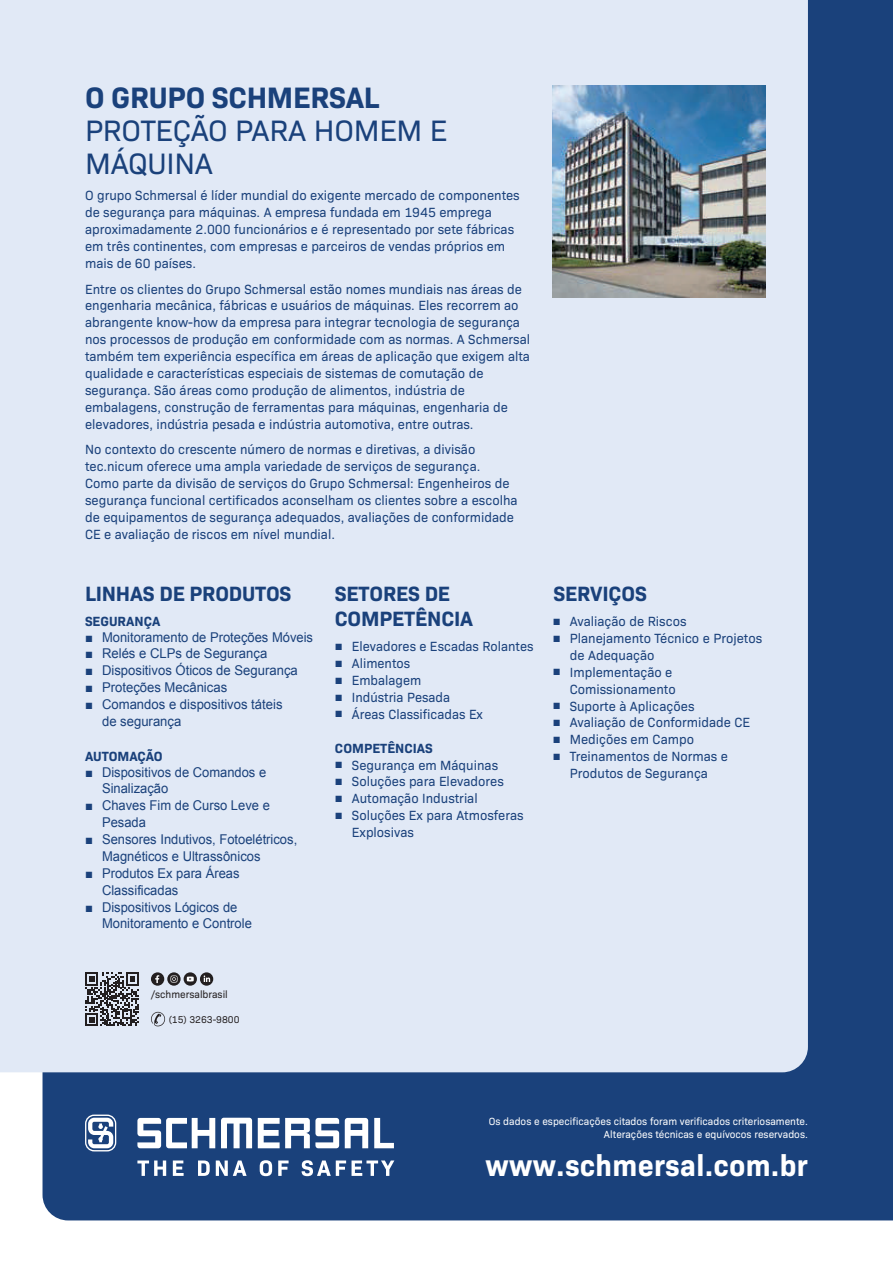
<style>
.page{position:relative;width:893px;height:1263px;background:#fff}
.page>*{position:absolute;margin:0;border:0;box-sizing:border-box;transform-origin:0 0}
.t1{font:30px/33px "Bio Sans";letter-spacing:-.01em;color:#1a417b}
.t2{font:700 30px "Bio Sans";letter-spacing:.01em;color:#fff}
.t3{font:700 30px "Bio Sans";letter-spacing:-.01em;color:#1a417b}
.t4{font:700 21px/25.2px "Bio Sans";letter-spacing:-.01em;color:#1a417b}
.t5{font:13.5px/16.8px "Bio Sans";color:#1a417b}
.t6{font:13.5px/16.8px "Arial";color:#1a417b}
.t7{font:13.5px/16.8px "Bio Sans";color:#1a417b;scale:.96 1}
.t8{font:700 13.5px "Bio Sans";color:#1a417b}
.t9{font:10.5px/13.2px "Bio Sans";color:#fff;text-align:right}
.t10{font:10.5px "Bio Sans";color:#231f20}
.t11{font:9.9px "Bio Sans";color:#231f20}
.s1{font-family:"Arial"}
.s2{font-family:"Bio Sans"}
</style>
<div class="page">
<div style="left:43px;top:0;width:850px;height:1220px;background:#1a417b"></div>
<div style="left:0;top:0;width:808px;height:1072px;background:#e1e9f6"></div>
<img style="left:553px;top:85px;width:212px;height:213px">
<svg style="left:137px;top:1118px;width:78px;height:30px"></svg>
<svg style="left:374px;top:1118px;width:20px;height:30px"></svg>
<svg style="left:221px;top:1118px;width:31px;height:30px"></svg>
<svg style="left:258px;top:1118px;width:81px;height:30px"></svg>
<svg style="left:345px;top:1118px;width:23px;height:30px"></svg>
<svg style="left:85px;top:1114px;width:31px;height:37px"></svg>
<svg style="left:137px;top:1160px;width:257px;height:16px"></svg>
<div style="left:71px;top:958px;width:291px;height:81px;background:#e1e9f6"></div>
<svg style="left:151px;top:1012px;width:14px;height:14px"></svg>
<div style="left:151px;top:972px;width:13px;height:14px;background:#231f20;border-radius:50%"></div>
<svg style="left:155px;top:975px;width:4px;height:8px"></svg>
<svg style="left:184px;top:972px;width:13px;height:14px"></svg>
<svg style="left:187px;top:976px;width:7px;height:5px"></svg>
<svg style="left:167px;top:972px;width:14px;height:14px"></svg>
<svg style="left:170px;top:975px;width:8px;height:7px"></svg>
<svg style="left:200px;top:972px;width:13px;height:14px"></svg>
<svg style="left:204px;top:975px;width:6px;height:7px"></svg>
<svg style="left:85px;top:972px;width:54px;height:54px"></svg>
<h1 class="t3" style="left:85px;top:75px;width:296px">O GRUPO SCHMERSAL</h1>
<h1 class="t1" style="left:85px;top:112px;width:364px">PROTEÇÃO PARA HOMEM E<br>MÁQUINA</h1>
<p class="t5" style="left:85px;top:186px;width:436px">O grupo Schmersal é líder mundial do exigente mercado de componentes de segurança para máquinas. A empresa fundada em 1945 emprega aproximadamente 2.000 funcionários e é representado por sete fábricas em três continentes, com empresas e parceiros de vendas próprios em mais de 60 países.</p>
<p class="t5" style="left:85px;top:279px;width:447px">Entre os clientes do Grupo Schmersal estão nomes mundiais nas áreas de engenharia mecânica, fábricas e usuários de máquinas. Eles recorrem ao abrangente know-how da empresa para integrar tecnologia de segurança nos processos de produção em conformidade com as normas. A Schmersal também tem experiência específica em áreas de aplicação que exigem alta qualidade e características especiais de sistemas de comutação de segurança. São áreas como produção de alimentos, indústria de embalagens, construção de ferramentas para máquinas, engenharia de elevadores, indústria pesada e indústria automotiva, entre outras.</p>
<p class="t5" style="left:85px;top:440px;width:434px">No contexto do crescente número de normas e diretivas, a divisão tec.nicum oferece uma ampla variedade de serviços de segurança.<br>Como parte da divisão de serviços do Grupo Schmersal: Engenheiros de segurança funcional certificados aconselham os clientes sobre a escolha de equipamentos de segurança adequados, avaliações de conformidade CE e avaliação de riscos em nível mundial.</p>
<h2 class="t4" style="left:85px;top:579px;width:208px">LINHAS DE PRODUTOS</h2>
<p class="t8" style="left:85px;top:611px;width:77px">SEGURANÇA</p>
<p class="t6" style="left:85px;top:628px;width:230px">■ Monitoramento de Proteções Móveis</p>
<p class="t6" style="left:85px;top:645px;width:184px">■ Relés e CLPs de Segurança</p>
<p class="t6" style="left:85px;top:662px;width:214px">■ Dispositivos Óticos de Segurança</p>
<p class="t6" style="left:85px;top:679px;width:144px">■ Proteções Mecânicas</p>
<p class="t6" style="left:102px;top:696px;width:182px;text-indent:-17px">■ Comandos e dispositivos táteis de segurança</p>
<p class="t8" style="left:85px;top:746px;width:79px">AUTOMAÇÃO</p>
<p class="t6" style="left:102px;top:763px;width:166px;text-indent:-17px">■ Dispositivos de Comandos e<br>Sinalização</p>
<p class="t6" style="left:102px;top:797px;width:169px;text-indent:-17px">■ Chaves Fim de Curso Leve e<br>Pesada</p>
<p class="t6" style="left:102px;top:831px;width:197px;text-indent:-17px">■ Sensores Indutivos, Fotoelétricos,<br>Magnéticos e Ultrassônicos</p>
<p class="t6" style="left:102px;top:865px;width:139px;text-indent:-17px">■ Produtos Ex para Áreas<br>Classificadas</p>
<p class="t6" style="left:102px;top:898px;width:151px;text-indent:-17px">■ Dispositivos Lógicos de<br>Monitoramento e Controle</p>
<h2 class="t4" style="left:335px;top:579px;width:140px">SETORES DE<br>COMPETÊNCIA</h2>
<p class="t7" style="left:335px;top:637px;width:209px"><span class="s1">■</span> Elevadores e Escadas Rolantes</p>
<p class="t6" style="left:335px;top:654px;width:9px;text-align:justify">■ ■ ■</p>
<p class="t7" style="left:335px;top:705px;width:156px"><span class="s1">■</span> Áreas Classificadas Ex</p>
<p class="t8" style="left:335px;top:737px;width:99px">COMPETÊNCIAS</p>
<p class="t6" style="left:335px;top:755px;width:9px">■</p>
<p class="t6" style="left:335px;top:772px;width:26px">■ <span class="s2">S </span>■</p>
<p class="t6" style="left:335px;top:806px;width:26px">■ <span class="s2">S</span></p>
<p class="t5" style="left:352px;top:823px;width:64px">Explosivas</p>
<p class="t7" style="left:352px;top:654px;width:104px">Alimentos<br>Embalagem<br>Indústria Pesada</p>
<p class="t5" style="left:352px;top:755px;width:148px">Segurança em Máquinas</p>
<p class="t5" style="left:359px;top:772px;width:146px">oluções para Elevadores</p>
<p class="t5" style="left:352px;top:789px;width:127px">Automação Industrial</p>
<p class="t5" style="left:359px;top:806px;width:166px">oluções Ex para Atmosferas</p>
<h2 class="t4" style="left:553px;top:579px;width:95px">SERVIÇOS</h2>
<p class="t5" style="left:570px;top:612px;width:118px">Avaliação de Riscos</p>
<p class="t5" style="left:570px;top:646px;width:107px">de Adequação<br>Implementação e<br>Comissionamento</p>
<p class="t5" style="left:570px;top:713px;width:182px">Avaliação de Conformidade CE<br>Medições em Campo<br>Treinamentos de Normas e<br>Produtos de Segurança</p>
<p class="t6" style="left:553px;top:611px;width:9px">■ ■</p>
<p class="t6" style="left:553px;top:662px;width:9px">■</p>
<p class="t6" style="left:553px;top:696px;width:9px;text-align:justify">■ ■ ■ ■</p>
<p class="t5" style="left:570px;top:629px;width:194px">Planejamento Técnico e Projetos</p>
<p class="t5" style="left:570px;top:696px;width:126px">Suporte à Aplicações</p>
<p class="t10" style="left:151px;top:986px;width:78px">/schmersalbrasil</p>
<p class="t11" style="left:169px;top:1012px;width:72px">(15) 3263-9800</p>
<p class="t9" style="left:489px;top:1114px;width:321px">Os dados e especificações citados foram verificados criteriosamente.<br>Alterações técnicas e equívocos reservados.</p>
<h1 class="t2" style="left:485px;top:1142px;width:324px">www.schmersal.com.br</h1>
</div>
